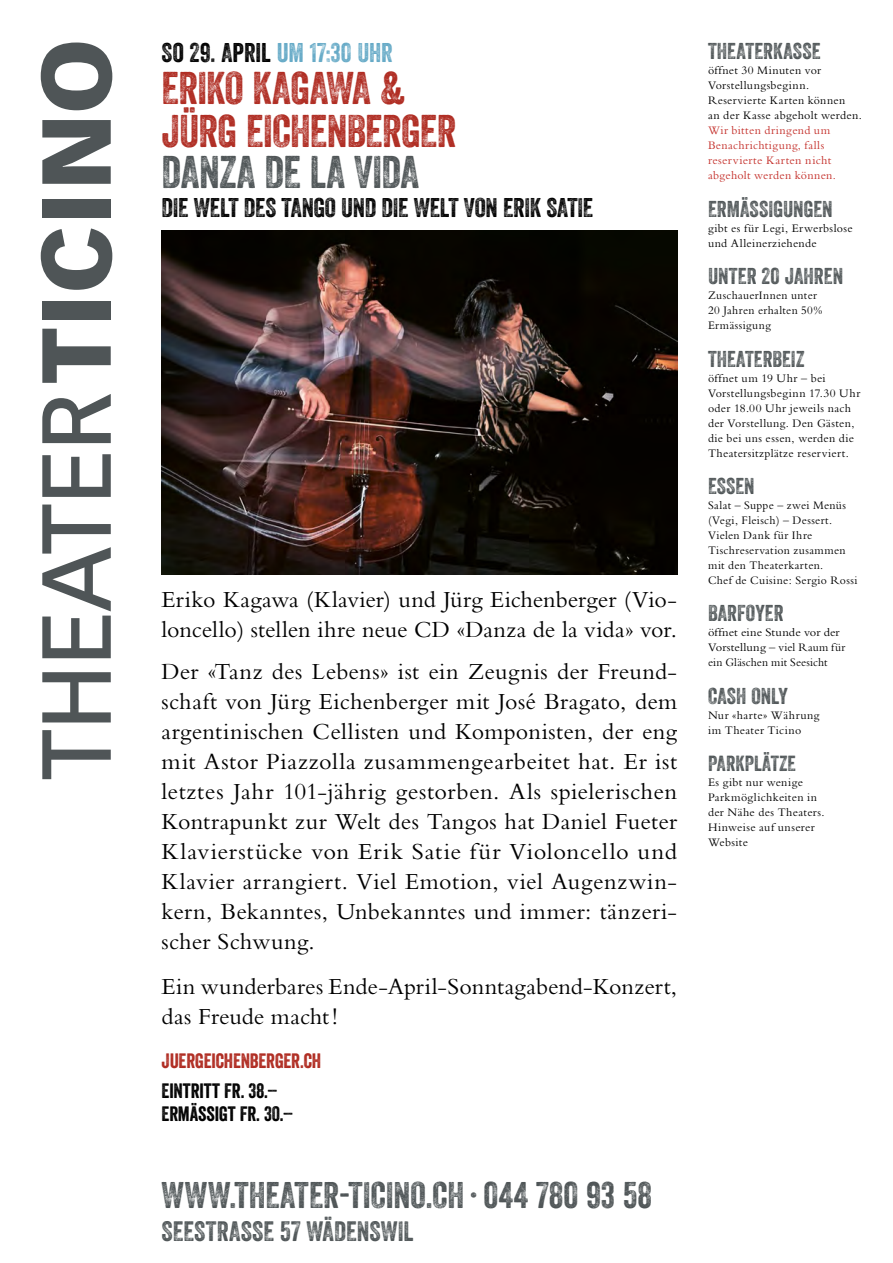
<style>
.page{position:relative;width:893px;height:1263px;background:#fff}
.page>*{position:absolute;margin:0;border:0;box-sizing:border-box;transform-origin:0 0}
.t1{font:44.4px/42.5px "Veneer Two";letter-spacing:-.015em;color:#b02d23}
.t2{font:44.4px "Veneer Two";letter-spacing:-.01em;color:#4f5557}
.t3{font:36px "Veneer Two";letter-spacing:.005em;color:#4f5557}
.t4{font:27.15px "Veneer Two";letter-spacing:.005em;color:#4f5557}
.t5{font:26.25px "Veneer Two";letter-spacing:-.01em;color:#000}
.t6{font:24px/30px "Bembo";letter-spacing:.005em;color:#000}
.t7{font:22.2px "Veneer Two";color:#4f5557}
.t8{font:21.15px "Veneer Two";color:#4f5557}
.t9{font:20.25px/22.2px "Veneer";letter-spacing:-.005em;color:#000}
.t10{font:20.25px "Veneer";letter-spacing:-.01em;color:#b02d23}
.t11{font:12px/15px "Bembo";letter-spacing:.03em;color:#000}
.t12{font:12px/15px "Bembo";letter-spacing:.03em;color:#c42f2a}
.t13{font:12px/15px "Bembo";letter-spacing:.01em;color:#000;scale:1.04 1}
.s1{color:#66aac7}
</style>
<div class="page">
<img style="left:162px;top:230px;width:515px;height:345px">
<svg style="left:42px;top:730px;width:69px;height:49px"></svg>
<svg style="left:42px;top:672px;width:69px;height:50px"></svg>
<svg style="left:42px;top:504px;width:69px;height:154px"></svg>
<svg style="left:42px;top:454px;width:69px;height:43px"></svg>
<svg style="left:42px;top:394px;width:69px;height:49px"></svg>
<svg style="left:42px;top:329px;width:69px;height:54px"></svg>
<div style="left:42px;top:301px;width:69px;height:19px;background:#4f5557"></div>
<svg style="left:41px;top:228px;width:71px;height:62px"></svg>
<div style="left:42px;top:199px;width:69px;height:19px;background:#4f5557"></div>
<svg style="left:42px;top:120px;width:69px;height:64px"></svg>
<svg style="left:41px;top:43px;width:71px;height:67px"></svg>
<h3 class="t5" style="left:162px;top:37px;width:233px">SO 29. APRIL <span class="s1">UM 17:30 UHR</span></h3>
<h1 class="t1" style="left:162px;top:67px;width:296px">ERIKO KAGAWA &amp;<br>JÜRG EICHENBERGER</h1>
<h1 class="t2" style="left:162px;top:145px;width:259px">DANZA DE LA VIDA</h1>
<h3 class="t5" style="left:162px;top:191px;width:433px">DIE WELT DES TANGO UND DIE WELT VON ERIK SATIE</h3>
<h3 class="t6" style="left:162px;top:584px;width:517px">Eriko Kagawa (Klavier) und Jürg Eichenberger (Vio&shy;loncello) stellen ihre neue CD «Danza de la vida» vor.</h3>
<p class="t6" style="left:162px;top:656px;width:517px;text-align:justify">Der «Tanz des Lebens» ist ein Zeugnis der Freund&shy;schaft von Jürg Eichenberger mit José Bragato, dem argentinischen Cellisten und Komponisten, der eng mit Astor Piazzolla zusammengearbeitet hat. Er ist letztes Jahr 101-jährig gestorben. Als spielerischen Kontrapunkt zur Welt des Tangos hat Daniel Fueter Klavierstücke von Erik Satie für Violoncello und Klavier arrangiert. Viel Emotion, viel Augenzwin&shy;kern, Bekanntes, Unbekanntes und immer: tänzeri&shy;scher Schwung.</p>
<h3 class="t6" style="left:162px;top:971px;width:517px">Ein wunderbares Ende-April-Sonntagabend-Konzert, das Freude macht!</h3>
<h3 class="t10" style="left:162px;top:1048px;width:161px">JUERGEICHENBERGER.CH</h3>
<h3 class="t9" style="left:162px;top:1080px;width:133px">EINTRITT FR. 38.–<br>ERMÄSSIGT FR. 30.–</h3>
<h2 class="t3" style="left:162px;top:1173px;width:492px">WWW.THEATER-TICINO.CH · 044 780 93 58</h2>
<h3 class="t4" style="left:162px;top:1214px;width:254px">SEESTRASSE 57 WÄDENSWIL</h3>
<h3 class="t7" style="left:708px;top:38px;width:114px">THEATERKASSE</h3>
<p class="t11" style="left:708px;top:63px;width:156px">öffnet 30 Minuten vor<br>Vorstellungsbeginn.<br>Reservierte Karten können<br>an der Kasse abgeholt werden.</p>
<p class="t12" style="left:708px;top:123px;width:129px">Wir bitten dringend um<br>Benachrichtigung, falls reservierte Karten nicht abgeholt werden können.</p>
<h3 class="t7" style="left:708px;top:195px;width:126px">ERMÄSSIGUNGEN</h3>
<p class="t11" style="left:708px;top:220px;width:146px">gibt es für Legi, Erwerbslose und Alleinerziehende</p>
<h3 class="t7" style="left:708px;top:263px;width:137px">UNTER 20 JAHREN</h3>
<p class="t11" style="left:708px;top:288px;width:116px">ZuschauerInnen unter<br>20 Jahren erhalten 50%<br>Ermässigung</p>
<h3 class="t7" style="left:708px;top:345px;width:98px">THEATERBEIZ</h3>
<p class="t11" style="left:708px;top:370px;width:154px">öffnet um 19 Uhr – bei<br>Vorstellungsbeginn 17.30 Uhr oder 18.00 Uhr jeweils nach der Vorstellung. Den Gästen, die bei uns essen, werden die<br>Theatersitzplätze reserviert.</p>
<h3 class="t7" style="left:708px;top:472px;width:48px">ESSEN</h3>
<p class="t11" style="left:708px;top:497px;width:151px">Salat – Suppe – zwei Menüs (Vegi, Fleisch) – Dessert.<br>Vielen Dank für Ihre<br>Tischreservation zusammen mit den Theaterkarten.<br>Chef de Cuisine: Sergio Rossi</p>
<h3 class="t7" style="left:708px;top:600px;width:77px">BARFOYER</h3>
<p class="t13" style="left:708px;top:625px;width:133px">öffnet eine Stunde vor der<br>Vorstellung – viel Raum für ein Gläschen mit Seesicht</p>
<h3 class="t7" style="left:708px;top:682px;width:81px">CASH ONLY</h3>
<p class="t11" style="left:708px;top:707px;width:113px">Nur «harte» Währung im Theater Ticino</p>
<h3 class="t8" style="left:708px;top:751px;width:89px">PARKPLÄTZE</h3>
<p class="t11" style="left:708px;top:775px;width:118px">Es gibt nur wenige<br>Parkmöglichkeiten in der Nähe des Theaters.<br>Hinweise auf unserer<br>Website</p>
</div>
